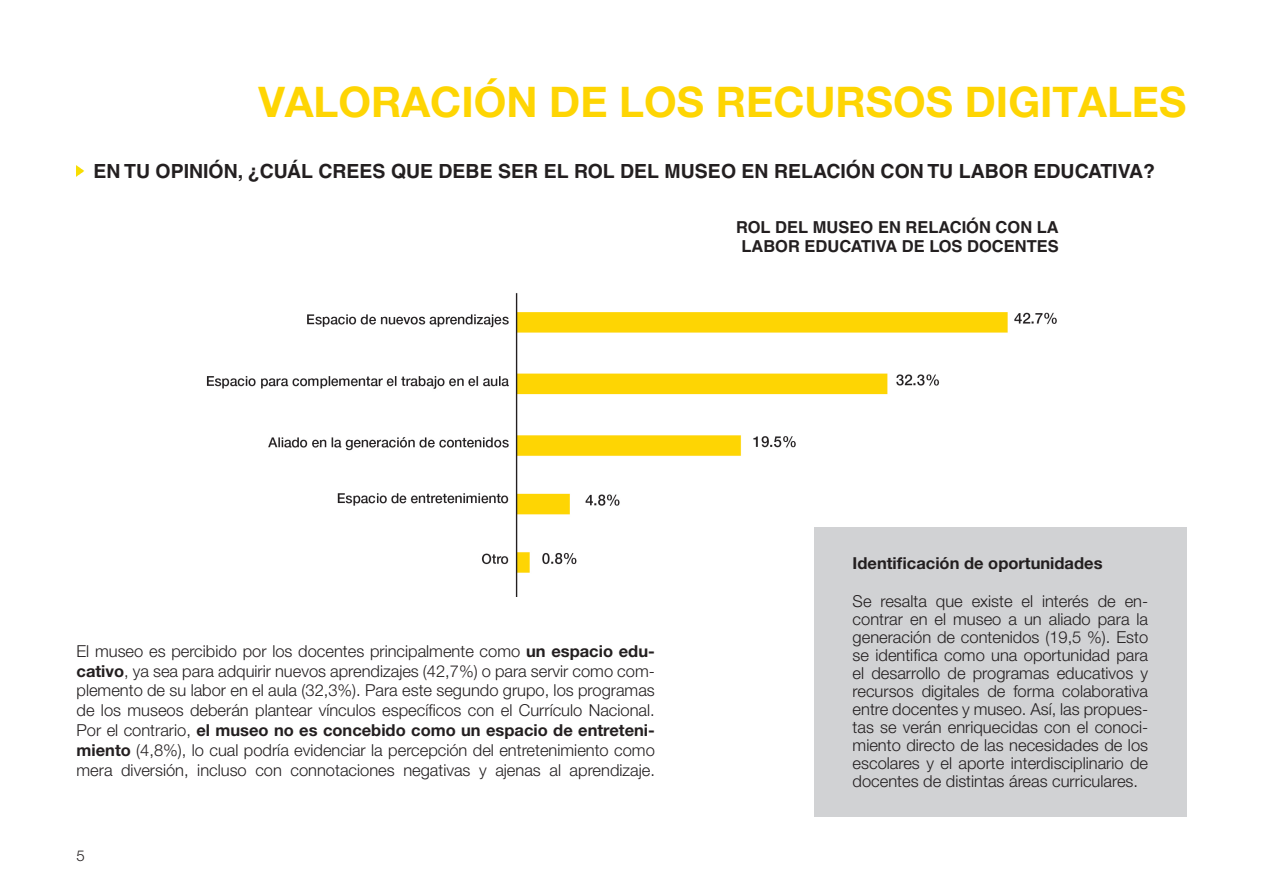
<style>
.page{position:relative;width:1263px;height:893px;background:#fff}
.page>*{position:absolute;margin:0;border:0;box-sizing:border-box;transform-origin:0 0}
.t1{font:700 42px "Helvetica Neue";color:#fed503}
.t2{font:700 19.5px "Helvetica LT Std";color:#231f20}
.t3{font:300 16.5px/18px "Helvetica Neue LT Std";color:#231f20;text-align:justify}
.t4{font:700 16.5px "Helvetica LT Std";color:#231f20}
.t5{font:700 16.5px "Helvetica Neue LT Std";color:#231f20}
.t6{font:300 15px "Helvetica Neue LT Std";color:#231f20}
.s1{font-weight:700}
</style>
<div class="page">
<img style="left:206px;top:293px;width:851px;height:303px">
<svg style="left:77px;top:166px;width:7px;height:10px"></svg>
<div style="left:814px;top:527px;width:372px;height:289px;background:#d1d2d4"></div>
<p class="t1" style="left:258px;top:77px;width:929px">VALORACIÓN DE LOS RECURSOS DIGITALES</p>
<p class="t2" style="left:94px;top:159px;width:1063px">EN TU OPINIÓN, ¿CUÁL CREES QUE DEBE SER EL ROL DEL MUSEO EN RELACIÓN CON TU LABOR EDUCATIVA?</p>
<p class="t4" style="left:736px;top:217px;width:324px">ROL DEL MUSEO EN RELACIÓN CON LA</p>
<p class="t4" style="left:741px;top:236px;width:319px">LABOR EDUCATIVA DE LOS DOCENTES</p>
<p class="t3" style="left:77px;top:641px;width:580px;line-height:19.8px">El museo es percibido por los docentes principalmente como <span class="s1">un espacio edu&shy;cativo</span>, ya sea para adquirir nuevos aprendizajes (42,7%) o para servir como com&shy;plemento de su labor en el aula (32,3%). Para este segundo grupo, los programas de los museos deberán plantear vínculos específicos con el Currículo Nacional.</p>
<p class="t3" style="left:77px;top:720px;width:580px;line-height:19.8px">Por el contrario, <span class="s1">el museo no es concebido como un espacio de entreteni&shy;miento</span> (4,8%), lo cual podría evidenciar la percepción del entretenimiento como mera diversión, incluso con connotaciones negativas y ajenas al aprendizaje.</p>
<p class="t6" style="left:77px;top:847px;width:10px">5</p>
<p class="t5" style="left:853px;top:553px;width:251px">Identificación de oportunidades</p>
<p class="t3" style="left:853px;top:591px;width:297px">Se resalta que existe el interés de en&shy;contrar en el museo a un aliado para la generación de contenidos (19,5 %). Esto se identifica como una oportunidad para el desarrollo de programas educativos y recursos digitales de forma colaborativa entre docentes y museo. Así, las propues&shy;tas se verán enriquecidas con el conoci&shy;miento directo de las necesidades de los escolares y el aporte interdisciplinario de docentes de distintas áreas curriculares.</p>
</div>
